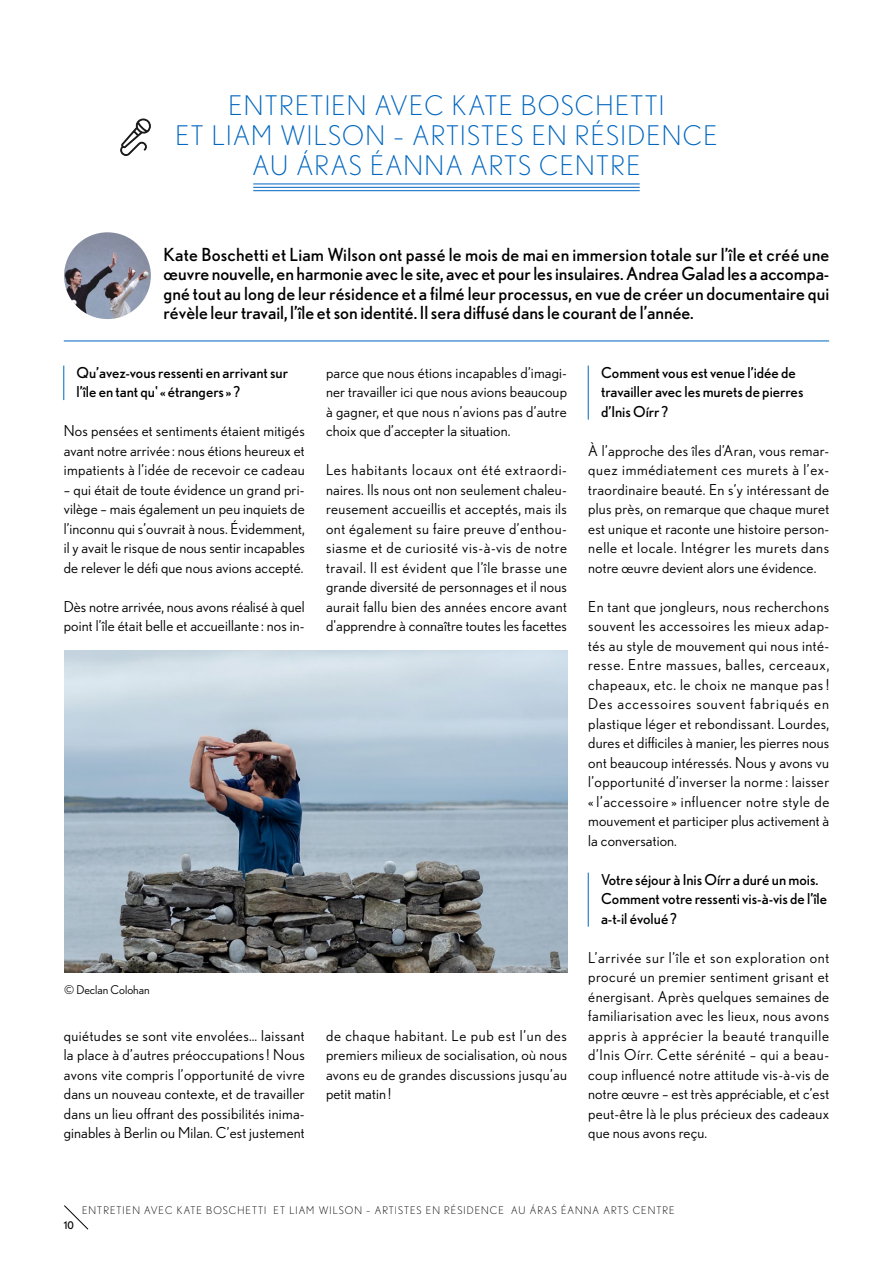
<style>
.page{position:relative;width:893px;height:1263px;background:#fff}
.page>*{position:absolute;margin:0;border:0;box-sizing:border-box;transform-origin:0 0}
.new-titre-1{font:300 27px/30px "Nobel";letter-spacing:.05em;color:#0066c0;text-align:center}
.new-texte-chapeau{font:18px/19.5px "Nobel";color:#000;text-align:justify}
.new-texte-courant{font:15px/19.5px "Nobel";letter-spacing:.01em;color:#000;text-align:justify}
.texte-courant-questi{font:15px/19.5px "Nobel";color:#000}
.new-legendes{font:12px "Nobel";color:#000}
.t1{font:300 10.5px "Nobel";letter-spacing:.1em;color:#000}
.t2{font:10.5px "Nobel";color:#000}
</style>
<div class="page">
<svg style="left:64px;top:1205px;width:25px;height:25px"></svg>
<hr style="left:253px;top:184px;width:387px;height:1px;background:#0066c0">
<hr style="left:253px;top:187px;width:387px;height:1px;background:#0066c0">
<hr style="left:253px;top:190px;width:387px;height:1px;background:#0066c0">
<hr style="left:64px;top:341px;width:765px;height:1px;background:#0066c0">
<hr style="left:63px;top:366px;width:1px;height:34px;background:#0066c0">
<hr style="left:588px;top:366px;width:1px;height:54px;background:#0066c0">
<hr style="left:588px;top:873px;width:1px;height:54px;background:#0066c0">
<svg style="left:120px;top:118px;width:31px;height:38px"></svg>
<img style="left:64px;top:651px;width:503px;height:322px">
<img style="left:64px;top:232px;width:87px;height:87px;border-radius:43px">
<p class="new-titre-1" style="left:175px;top:90px;width:544px">ENTRETIEN AVEC KATE BOSCHETTI<br>ET LIAM WILSON – ARTISTES EN RÉSIDENCE<br>AU ÁRAS ÉANNA ARTS CENTRE</p>
<p class="new-texte-chapeau" style="left:164px;top:244px;width:667px">Kate Boschetti et Liam Wilson ont passé le mois de mai en immersion totale sur l’île et créé une œuvre nouvelle, en harmonie avec le site, avec et pour les insulaires. Andrea Galad les a accompa&shy;gné tout au long de leur résidence et a filmé leur processus, en vue de créer un documentaire qui révèle leur travail, l’île et son identité. Il sera diffusé dans le courant de l’année.</p>
<p class="texte-courant-questi" style="left:77px;top:362px;width:213px">Qu’avez-vous ressenti en arrivant sur l’île en tant qu' « étrangers» ?</p>
<p class="new-texte-courant" style="left:64px;top:421px;width:242px">Nos pensées et sentiments étaient mitigés avant notre arrivée : nous étions heureux et impatients à l’idée de recevoir ce cadeau</p>
<p class="new-texte-courant" style="left:64px;top:479px;width:243px">– qui était de toute évidence un grand pri&shy;vilège – mais également un peu inquiets de l’inconnu qui s’ouvrait à nous. Évidemment, il y avait le risque de nous sentir incapables de relever le défi que nous avions accepté.</p>
<p class="new-texte-courant" style="left:64px;top:596px;width:242px">Dès notre arrivée, nous avons réalisé à quel point l’île était belle et accueillante : nos in-</p>
<p class="new-texte-courant" style="left:326px;top:362px;width:242px">parce que nous étions incapables d’imagi&shy;ner travailler ici que nous avions beaucoup à gagner, et que nous n’avions pas d’autre choix que d’accepter la situation.</p>
<p class="new-texte-courant" style="left:326px;top:460px;width:243px">Les habitants locaux ont été extraordi&shy;naires. Ils nous ont non seulement chaleu&shy;reusement accueillis et acceptés, mais ils ont également su faire preuve d’enthou&shy;siasme et de curiosité vis-à-vis de notre travail. Il est évident que l’île brasse une grande diversité de personnages et il nous aurait fallu bien des années encore avant d'apprendre à connaître toutes les facettes</p>
<p class="new-legendes" style="left:64px;top:982px;width:87px">© Declan Colohan</p>
<p class="new-texte-courant" style="left:64px;top:1025px;width:243px">quiétudes se sont vite envolées… laissant la place à d’autres préoccupations! Nous avons vite compris l’opportunité de vivre dans un nouveau contexte, et de travailler dans un lieu offrant des possibilités inima&shy;ginables à Berlin ou Milan. C’est justement</p>
<p class="new-texte-courant" style="left:326px;top:1025px;width:243px">de chaque habitant. Le pub est l’un des premiers milieux de socialisation, où nous avons eu de grandes discussions jusqu’au petit matin !</p>
<p class="texte-courant-questi" style="left:601px;top:362px;width:204px">Comment vous est venue l’idée de travailler avec les murets de pierres d’Inis Oírr ?</p>
<p class="new-texte-courant" style="left:588px;top:440px;width:243px">À l’approche des îles d’Aran, vous remar&shy;quez immédiatement ces murets à l’ex&shy;traordinaire beauté. En s’y intéressant de plus près, on remarque que chaque muret est unique et raconte une histoire person&shy;nelle et locale. Intégrer les murets dans notre œuvre devient alors une évidence.</p>
<p class="new-texte-courant" style="left:588px;top:596px;width:243px">En tant que jongleurs, nous recherchons souvent les accessoires les mieux adap&shy;tés au style de mouvement qui nous inté&shy;resse. Entre massues, balles, cerceaux, chapeaux, etc. le choix ne manque pas !<br>Des accessoires souvent fabriqués en plastique léger et rebondissant. Lourdes, dures et difficiles à manier, les pierres nous ont beaucoup intéressés. Nous y avons vu l’opportunité d’inverser la norme : laisser « l’accessoire » influencer notre style de mouvement et participer plus activement à la conversation.</p>
<p class="texte-courant-questi" style="left:601px;top:869px;width:228px">Votre séjour à Inis Oírr a duré un mois.<br>Comment votre ressenti vis-à-vis de l’île a-t-il évolué ?</p>
<p class="new-texte-courant" style="left:588px;top:947px;width:243px">L’arrivée sur l’île et son exploration ont procuré un premier sentiment grisant et énergisant. Après quelques semaines de familiarisation avec les lieux, nous avons appris à apprécier la beauté tranquille d’Inis Oírr. Cette sérénité – qui a beau&shy;coup influencé notre attitude vis-à-vis de notre œuvre – est très appréciable, et c’est peut-être là le plus précieux des cadeaux que nous avons reçu.</p>
<p class="t2" style="left:64px;top:1219px;width:11px">10</p>
<p class="t1" style="left:82px;top:1204px;width:14px">ENTRETIEN</p>
<p class="t1" style="left:144px;top:1204px;width:8px">AVEC</p>
<p class="t1" style="left:177px;top:1204px;width:14px">KATE</p>
<p class="t1" style="left:206px;top:1204px;width:15px">BOSCHETTI</p>
<p class="t1" style="left:274px;top:1204px;width:29px">ET LIAM</p>
<p class="t1" style="left:319px;top:1204px;width:18px">WILSON</p>
<p class="t1" style="left:366px;top:1204px;width:23px">– ARTISTES</p>
<p class="t1" style="left:426px;top:1204px;width:26px">EN RÉSIDENCE</p>
<p class="t1" style="left:511px;top:1204px;width:34px">AU ÁRAS</p>
<p class="t1" style="left:561px;top:1204px;width:16px">ÉANNA</p>
<p class="t1" style="left:603px;top:1204px;width:15px">ARTS</p>
<p class="t1" style="left:633px;top:1204px;width:16px">CENTRE</p>
</div>
